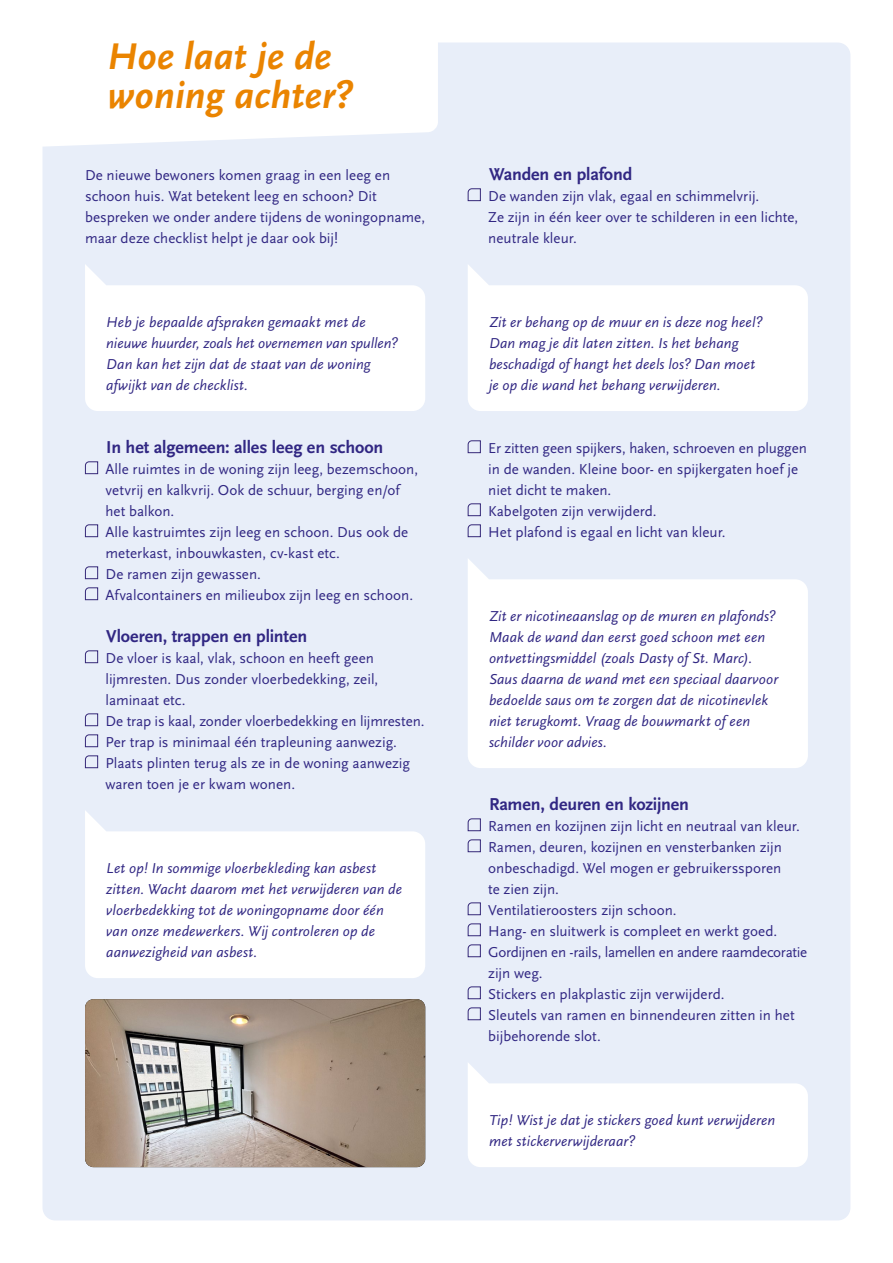
<style>
.page{position:relative;width:893px;height:1263px;background:#fff}
.page>*{position:absolute;margin:0;border:0;box-sizing:border-box;transform-origin:0 0}
.t1{font:italic 700 38.85px/38.8px "Scala Sans Pro";color:#ea8400}
.t2{font:700 18px "Scala Sans Pro";letter-spacing:-.005em;color:#312783}
.t3{font:15px/21px "Scala Sans Pro";color:#312783}
.t4{font:italic 15px/21px "Scala Sans Pro";letter-spacing:.005em;color:#312783}
</style>
<div class="page">
<div style="left:43px;top:43px;width:807px;height:1177px;background:#e8eef9;border-radius:13px"></div>
<svg style="left:42px;top:43px;width:396px;height:116px;fill:#fff"></svg>
<svg style="left:85px;top:265px;width:340px;height:146px;background:#fbfcfe"></svg>
<svg style="left:468px;top:265px;width:340px;height:146px;background:#fbfcfe"></svg>
<svg style="left:468px;top:559px;width:340px;height:209px;background:#fcfdfe"></svg>
<svg style="left:468px;top:1063px;width:340px;height:104px"></svg>
<svg style="left:85px;top:811px;width:340px;height:167px;background:#fcfcfe"></svg>
<svg style="left:85px;top:461px;width:13px;height:13px"></svg>
<svg style="left:85px;top:524px;width:13px;height:13px"></svg>
<svg style="left:85px;top:566px;width:13px;height:13px"></svg>
<svg style="left:85px;top:587px;width:13px;height:13px"></svg>
<svg style="left:85px;top:650px;width:13px;height:13px"></svg>
<svg style="left:85px;top:713px;width:13px;height:13px"></svg>
<svg style="left:85px;top:734px;width:13px;height:13px"></svg>
<svg style="left:85px;top:755px;width:13px;height:13px"></svg>
<svg style="left:467px;top:188px;width:14px;height:13px"></svg>
<svg style="left:467px;top:440px;width:14px;height:13px"></svg>
<svg style="left:467px;top:503px;width:14px;height:13px"></svg>
<svg style="left:467px;top:524px;width:14px;height:13px"></svg>
<svg style="left:467px;top:818px;width:14px;height:13px"></svg>
<svg style="left:467px;top:839px;width:14px;height:13px"></svg>
<svg style="left:467px;top:902px;width:14px;height:13px"></svg>
<svg style="left:467px;top:923px;width:14px;height:13px"></svg>
<svg style="left:467px;top:944px;width:14px;height:13px"></svg>
<svg style="left:467px;top:986px;width:14px;height:13px"></svg>
<svg style="left:467px;top:1007px;width:14px;height:13px"></svg>
<img style="left:85px;top:999px;width:340px;height:168px">
<h1 class="t1" style="left:108px;top:37px;width:248px">Hoe laat je de woning achter?</h1>
<p class="t3" style="left:85px;top:165px;width:342px">De nieuwe bewoners komen graag in een leeg en schoon huis. Wat betekent leeg en schoon? Dit bespreken we onder andere tijdens de woning opname, maar deze checklist helpt je daar ook bij!</p>
<p class="t4" style="left:106px;top:312px;width:293px">Heb je bepaalde afspraken gemaakt met de nieuwe huurder, zoals het overnemen van spullen?<br>Dan kan het zijn dat de staat van de woning afwijkt van de checklist.</p>
<p class="t2" style="left:106px;top:437px;width:278px">In het algemeen: alles leeg en schoon</p>
<p class="t3" style="left:106px;top:459px;width:314px">Alle ruimtes in de woning zijn leeg, bezemschoon, vetvrij en kalkvrij. Ook de schuur, berging en/of het balkon.<br>Alle kastruimtes zijn leeg en schoon. Dus ook de meterkast, inbouwkasten, cv-kast etc.<br>De ramen zijn gewassen.<br>Afvalcontainers en milieubox zijn leeg en schoon.</p>
<p class="t2" style="left:106px;top:626px;width:202px">Vloeren, trappen en plinten</p>
<p class="t3" style="left:106px;top:648px;width:320px">De vloer is kaal, vlak, schoon en heeft geen lijmresten. Dus zonder vloerbedekking, zeil, laminaat etc.<br>De trap is kaal, zonder vloerbedekking en lijmresten.<br>Per trap is minimaal één trapleuning aanwezig.<br>Plaats plinten terug als ze in de woning aanwezig waren toen je er kwam wonen.</p>
<p class="t4" style="left:106px;top:858px;width:297px">Let op! In sommige vloerbekleding kan asbest zitten. Wacht daarom met het verwijderen van de vloerbedekking tot de woningopname door één van onze medewerkers. Wij controleren op de aanwezigheid van asbest.</p>
<p class="t2" style="left:489px;top:164px;width:145px">Wanden en plafond</p>
<p class="t3" style="left:488px;top:186px;width:312px">De wanden zijn vlak, egaal en schimmelvrij.<br>Ze zijn in één keer over te schilderen in een lichte, neutrale kleur.</p>
<p class="t4" style="left:489px;top:312px;width:275px">Zit er behang op de muur en is deze nog heel?<br>Dan mag je dit laten zitten. Is het behang beschadigd of hangt het deels los? Dan moet je op die wand het behang verwijderen.</p>
<p class="t3" style="left:488px;top:438px;width:320px">Er zitten geen spijkers, haken, schroeven en pluggen in de wanden. Kleine boor- en spijkergaten hoef je niet dicht te maken.<br>Kabelgoten zijn verwijderd.<br>Het plafond is egaal en licht van kleur.</p>
<p class="t4" style="left:489px;top:606px;width:290px">Zit er nicotineaanslag op de muren en plafonds?<br>Maak de wand dan eerst goed schoon met een ontvettingsmiddel (zoals Dasty of St. Marc).<br>Saus daarna de wand met een speciaal daarvoor bedoelde saus om te zorgen dat de nicotinevlek niet terugkomt. Vraag de bouwmarkt of een schilder voor advies.</p>
<p class="t2" style="left:489px;top:794px;width:202px">Ramen, deuren en kozijnen</p>
<p class="t3" style="left:488px;top:816px;width:321px">Ramen en kozijnen zijn licht en neutraal van kleur.<br>Ramen, deuren, kozijnen en vensterbanken zijn onbeschadigd. Wel mogen er gebruikerssporen<br>te zien zijn.<br>Ventilatieroosters zijn schoon.<br>Hang- en sluitwerk is compleet en werkt goed.<br>Gordijnen en -rails, lamellen en andere raamdecoratie zijn weg.<br>Stickers en plakplastic zijn verwijderd.<br>Sleutels van ramen en binnendeuren zitten in het bijbehorende slot.</p>
<p class="t4" style="left:489px;top:1110px;width:288px">Tip! Wist je dat je stickers goed kunt verwijderen met stickerverwijderaar?</p>
</div>
